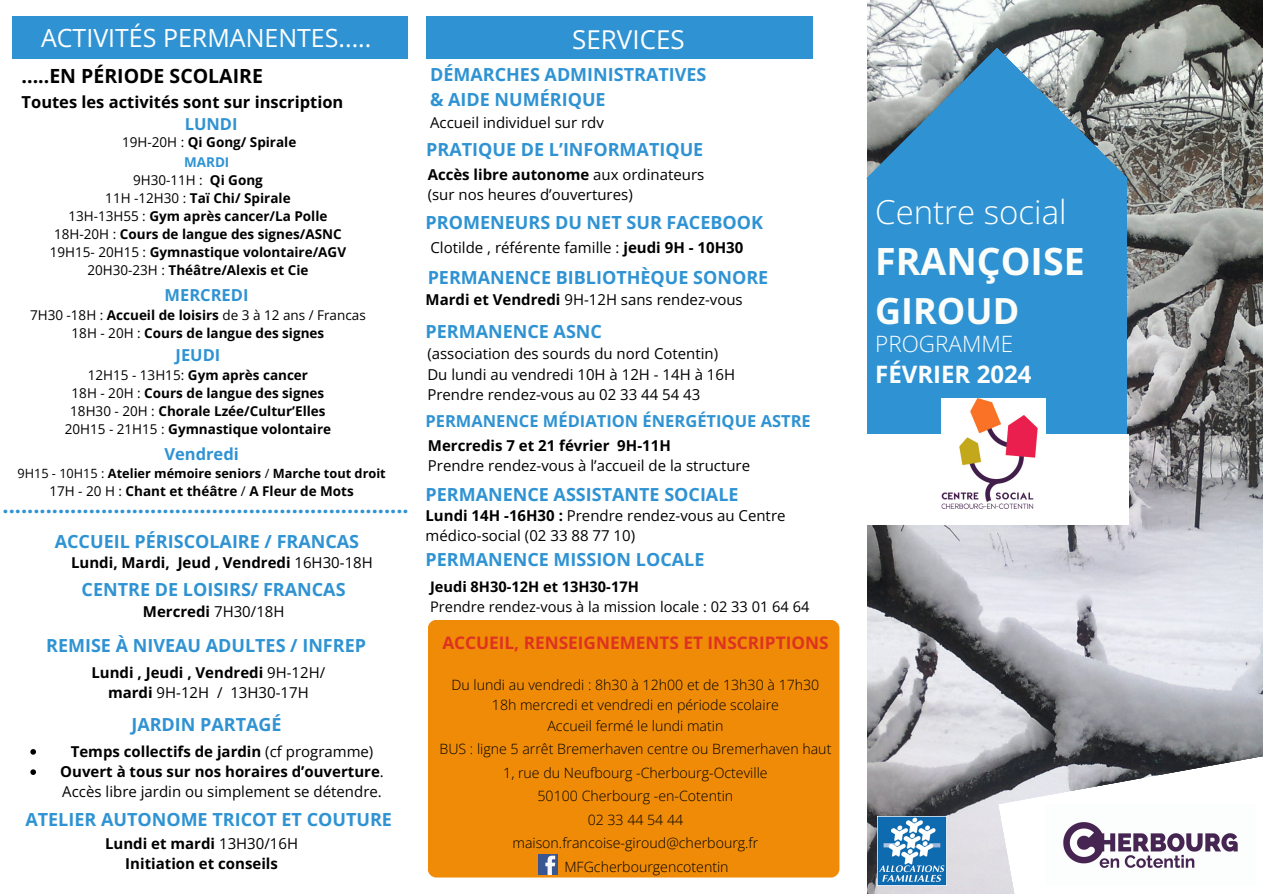
<style>
.page{position:relative;width:1263px;height:894px;background:#fff}
.page>*{position:absolute;margin:0;border:0;box-sizing:border-box;transform-origin:0 0}
.t1{font:700 37.5px "Open Sans";color:#fafdf9}
.t2{font:700 36px "Open Sans";color:#fafdf9}
.t3{font:300 33px "Open Sans";color:#fff}
.t4{font:25.95px "Open Sans";color:#fff}
.t5{font:25.05px "Open Sans";color:#fff}
.t6{font:700 24px "Open Sans";color:#fff}
.t7{font:300 22.5px "Open Sans";color:#fff}
.t8{font:700 21.6px "Open Sans";color:#2f93d3}
.t9{font:700 19.5px "Open Sans";color:#000}
.t10{font:700 18px/24.8px "Open Sans";color:#2f93d3}
.t11{font:700 17.25px "Open Sans";color:#de3222}
.t12{font:700 16.5px "Open Sans";color:#2f93d3}
.t13{font:700 16.5px "Open Sans";color:#000}
.t14{font:15px/20.2px "Open Sans";color:#000}
.t15{font:700 15px "Open Sans";color:#000}
.t16{font:14.55px "Open Sans";color:#000}
.t17{font:700 14.55px "Open Sans";color:#000}
.t18{font:300 14.25px/19.2px "Open Sans";color:#000;text-align:center}
.t19{font:700 13.5px "Open Sans";color:#000}
.t20{font:13.5px "Open Sans";color:#000}
.t21{font:700 13.5px "Open Sans";color:#2f93d3}
.t22{font:700 12.75px "Open Sans";color:#000}
.s1{font-weight:700}
.s2{font-weight:400}
</style>
<div class="page">
<img style="left:867px;top:0;width:396px;height:893px">
<svg style="left:867px;top:47px;width:261px;height:131px;background:#6699b7"></svg>
<div style="left:867px;top:178px;width:260px;height:260px;background:#2f93d3"></div>
<div style="left:867px;top:434px;width:261px;height:90px;background:#fff"></div>
<img style="left:942px;top:399px;width:103px;height:109px">
<div style="left:426px;top:17px;width:386px;height:42px;background:#2f93d3"></div>
<div style="left:12px;top:17px;width:395px;height:42px;background:#2f93d3"></div>
<div style="left:428px;top:619px;width:411px;height:258px;background:#ef8b06;border-radius:9px"></div>
<svg style="left:998px;top:729px;width:265px;height:164px"></svg>
<img style="left:1045px;top:804px;width:210px;height:81px">
<img style="left:878px;top:816px;width:68px;height:69px">
<img style="left:539px;top:854px;width:19px;height:19px">
<svg style="left:30px;top:749px;width:6px;height:5px"></svg>
<svg style="left:30px;top:769px;width:6px;height:5px"></svg>
<p class="t5" style="left:41px;top:20px;width:332px">ACTIVITÉS PERMANENTES.....</p>
<p class="t9" style="left:22px;top:63px;width:243px">.....EN PÉRIODE SCOLAIRE</p>
<p class="t13" style="left:22px;top:90px;width:323px">Toutes les activités sont sur inscription</p>
<p class="t12" style="left:185px;top:112px;width:54px">LUNDI</p>
<p class="t21" style="left:184px;top:153px;width:47px">MARDI</p>
<p class="t20" style="left:133px;top:171px;width:131px">9H30-11H : <span class="s1">Qi Gong</span></p>
<p class="t19" style="left:105px;top:189px;width:187px"><span class="s2">11H -12H30 :</span> Taï Chi/ Spirale</p>
<p class="t19" style="left:68px;top:207px;width:261px"><span class="s2">13H-13H55 :</span> Gym après cancer/La Polle</p>
<p class="t19" style="left:54px;top:225px;width:289px"><span class="s2">18H-20H :</span> Cours de langue des signes/ASNC</p>
<h1 class="t19" style="left:50px;top:243px;width:298px"><span class="s2">19H15- 20H15 :</span> Gymnastique volontaire/AGV</h1>
<h3 class="t19" style="left:87px;top:261px;width:222px"><span class="s2">20H30-23H :</span> Théâtre/Alexis et Cie</h3>
<h4 class="t12" style="left:165px;top:283px;width:85px">MERCREDI</h4>
<p class="t20" style="left:30px;top:305px;width:337px">7H30 -18H : <span class="s1">Accueil de loisirs</span> de 3 à 12 ans / Francas</p>
<h4 class="t19" style="left:72px;top:323px;width:254px"><span class="s2">18H - 20H :</span> Cours de langue des signes</h4>
<p class="t19" style="left:122px;top:132px;width:176px"><span class="s2">19H-20H :</span> Qi Gong/ Spirale</p>
<p class="t12" style="left:176px;top:343px;width:46px">JEUDI</p>
<h4 class="t19" style="left:88px;top:365px;width:222px"><span class="s2">12H15 - 13H15:</span> Gym après cancer</h4>
<p class="t19" style="left:72px;top:383px;width:254px"><span class="s2">18H - 20H :</span> Cours de langue des signes</p>
<p class="t19" style="left:70px;top:401px;width:257px"><span class="s2">18H30 - 20H :</span> Chorale Lzée/Cultur’Elles</p>
<p class="t19" style="left:65px;top:419px;width:268px"><span class="s2">20H15 - 21H15 :</span> Gymnastique volontaire</p>
<p class="t12" style="left:164px;top:442px;width:76px">Vendredi</p>
<p class="t22" style="left:17px;top:464px;width:370px"><span class="s2">9H15 - 10H15 :</span> Atelier mémoire seniors <span class="s2">/</span> Marche tout droit</p>
<p class="t19" style="left:49px;top:481px;width:306px"><span class="s2">17H - 20 H :</span> Chant et théâtre <span class="s2">/</span> A Fleur de Mots</p>
<p class="t8" style="left:3px;top:490px;width:407px">..................................................................</p>
<p class="t10" style="left:55px;top:529px;width:306px">ACCUEIL PÉRISCOLAIRE / FRANCAS</p>
<p class="t15" style="left:71px;top:552px;width:303px">Lundi, Mardi, Jeud , Vendredi <span class="s2">16H30-18H</span></p>
<h4 class="t10" style="left:82px;top:576px;width:265px">CENTRE DE LOISIRS/ FRANCAS</h4>
<h4 class="t15" style="left:143px;top:600px;width:143px">Mercredi <span class="s2">7H30/18H</span></h4>
<p class="t10" style="left:46px;top:632px;width:321px">REMISE À NIVEAU ADULTES / INFREP</p>
<p class="t15" style="left:91px;top:661px;width:235px">Lundi , Jeudi , Vendredi <span class="s2">9H-12H/</span></p>
<p class="t14" style="left:108px;top:681px;width:202px"><span class="s1">mardi</span> 9H-12H / 13H30-17H</p>
<h6 class="t10" style="left:131px;top:711px;width:152px">JARDIN PARTAGÉ</h6>
<p class="t15" style="left:71px;top:740px;width:304px">Temps collectifs de jardin <span class="s2">(cf programme)</span></p>
<p class="t14" style="left:60px;top:761px;width:325px"><span class="s1">Ouvert à tous sur nos horaires d’ouverture</span>.<br>Accès libre jardin ou simplement se détendre.</p>
<h4 class="t10" style="left:25px;top:806px;width:368px">ATELIER AUTONOME TRICOT ET COUTURE</h4>
<p class="t15" style="left:105px;top:832px;width:194px">Lundi et mardi <span class="s2">13H30/16H</span></p>
<p class="t15" style="left:125px;top:852px;width:154px">Initiation et conseils</p>
<h6 class="t4" style="left:572px;top:21px;width:114px">SERVICES</h6>
<p class="t10" style="left:430px;top:61px;width:278px">DÉMARCHES ADMINISTRATIVES &amp; AIDE NUMÉRIQUE</p>
<p class="t14" style="left:430px;top:112px;width:175px">Accueil individuel sur rdv</p>
<p class="t10" style="left:426px;top:136px;width:279px">PRATIQUE DE L’INFORMATIQUE</p>
<h4 class="t15" style="left:428px;top:164px;width:278px">Accès libre autonome <span class="s2">aux ordinateurs</span></h4>
<p class="t14" style="left:428px;top:184px;width:207px">(sur nos heures d’ouvertures)</p>
<p class="t10" style="left:425px;top:210px;width:339px">PROMENEURS DU NET SUR FACEBOOK</p>
<p class="t14" style="left:430px;top:237px;width:314px">Clotilde , référente famille : <span class="s1">jeudi 9H - 10H30</span></p>
<h4 class="t10" style="left:428px;top:265px;width:342px">PERMANENCE BIBLIOTHÈQUE SONORE</h4>
<h4 class="t14" style="left:426px;top:289px;width:319px"><span class="s1">Mardi et Vendredi</span> 9H-12H sans rendez-vous</h4>
<p class="t10" style="left:425px;top:318px;width:178px">PERMANENCE ASNC</p>
<p class="t14" style="left:427px;top:343px;width:292px">(association des sourds du nord Cotentin)</p>
<p class="t14" style="left:427px;top:363px;width:309px">Du lundi au vendredi 10H à 12H - 14H à 16H</p>
<p class="t14" style="left:427px;top:383px;width:275px">Prendre rendez-vous au 02 33 44 54 43</p>
<h5 class="t12" style="left:425px;top:409px;width:387px">PERMANENCE MÉDIATION ÉNERGÉTIQUE ASTRE</h5>
<h6 class="t15" style="left:428px;top:435px;width:244px">Mercredis 7 et 21 février 9H-11H</h6>
<p class="t14" style="left:428px;top:455px;width:324px">Prendre rendez-vous à l’accueil de la structure</p>
<h4 class="t10" style="left:425px;top:481px;width:315px">PERMANENCE ASSISTANTE SOCIALE</h4>
<p class="t14" style="left:425px;top:505px;width:361px"><span class="s1">Lundi 14H -16H30 :</span> Prendre rendez-vous au Centre</p>
<p class="t14" style="left:425px;top:525px;width:211px">médico-social (02 33 88 77 10)</p>
<h4 class="t10" style="left:425px;top:546px;width:280px">PERMANENCE MISSION LOCALE</h4>
<p class="t17" style="left:430px;top:576px;width:210px">Jeudi 8H30-12H et 13H30-17H</p>
<h4 class="t16" style="left:430px;top:596px;width:381px">Prendre rendez-vous à la mission locale : 02 33 01 64 64</h4>
<h2 class="t11" style="left:442px;top:630px;width:388px">ACCUEIL, RENSEIGNEMENTS ET INSCRIPTIONS</h2>
<p class="t18" style="left:451px;top:675px;width:369px">Du lundi au vendredi : 8h30 à 12h00 et de 13h30 à 17h30<br>18h mercredi et vendredi en période scolaire</p>
<p class="t18" style="left:547px;top:715px;width:177px">Accueil fermé le lundi matin</p>
<p class="t18" style="left:439px;top:738px;width:393px">BUS : ligne 5 arrêt Bremerhaven centre ou Bremerhaven haut</p>
<p class="t18" style="left:503px;top:762px;width:266px">1, rue du Neufbourg -Cherbourg-Octeville</p>
<p class="t18" style="left:538px;top:785px;width:197px">50100 Cherbourg -en-Cotentin</p>
<p class="t18" style="left:588px;top:809px;width:97px">02 33 44 54 44</p>
<p class="t18" style="left:512px;top:832px;width:247px">maison.francoise-giroud@cherbourg.fr</p>
<p class="t18" style="left:564px;top:856px;width:166px">MFGcherbourgencotentin</p>
<p class="t3" style="left:875px;top:188px;width:193px">Centre social</p>
<p class="t1" style="left:875px;top:235px;width:211px">FRANÇOISE</p>
<p class="t2" style="left:875px;top:285px;width:146px">GIROUD</p>
<h4 class="t7" style="left:875px;top:328px;width:140px">PROGRAMME</h4>
<h4 class="t6" style="left:875px;top:358px;width:158px">FÉVRIER 2024</h4>
</div>
